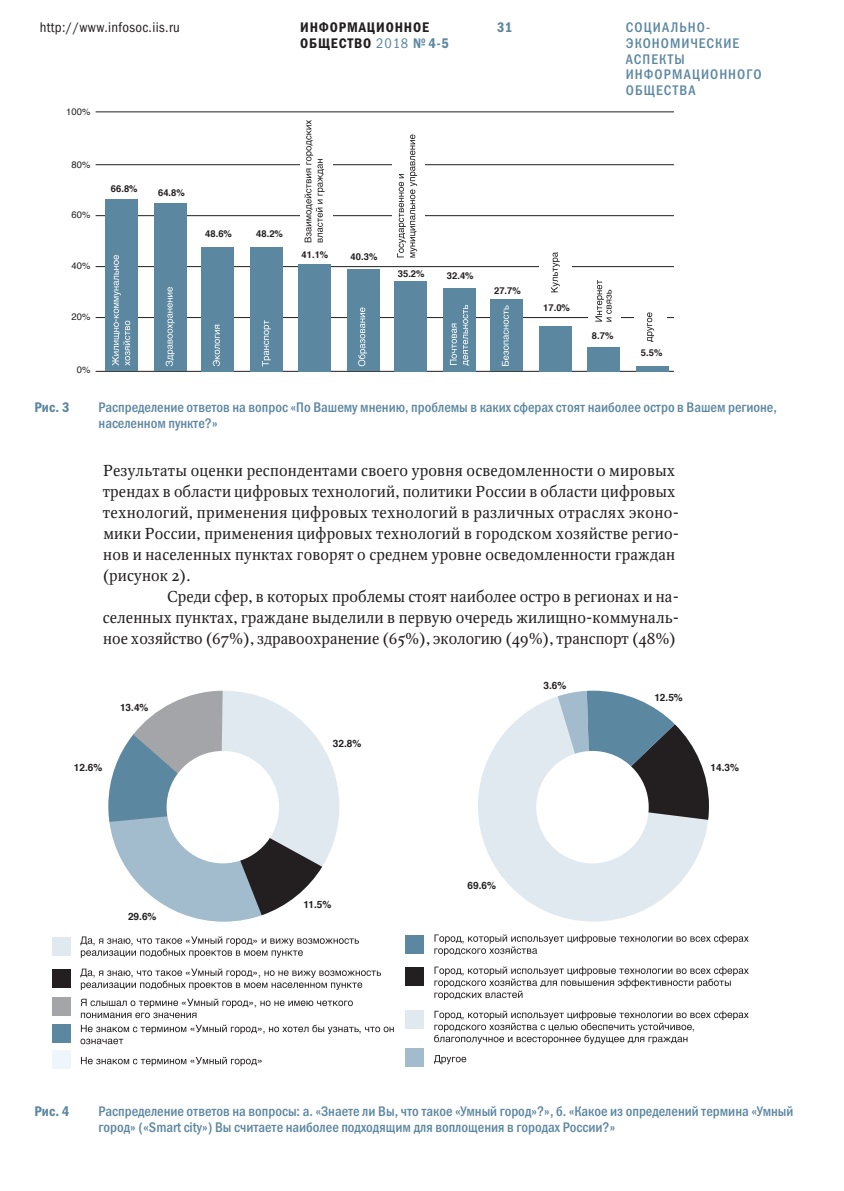
<style>
.page{position:relative;width:844px;height:1191px;background:#fff}
.page>*{position:absolute;margin:0;border:0;box-sizing:border-box;transform-origin:0 0}
.t1{font:15.75px "Octava";letter-spacing:.01em;color:#231f20}
.t2{font:14px/15.8px "Franklin Gothic Medi Cond ITC";color:#5c87a1}
.t3{font:14px/15.8px "Franklin Gothic Medi Cond ITC";letter-spacing:.075em;color:#5c87a1}
.t4{font:14px/15.8px "Franklin Gothic Demi Cond ITC";letter-spacing:.06em;color:#231f20}
.t5{font:14px "Franklin Gothic Book Cond ITC";letter-spacing:.025em;color:#231f20}
.t6{font:14px "Franklin Gothic Demi Cond ITC";letter-spacing:.01em;color:#5c87a1}
.t7{font:700 9.97px "Helvetica";color:#231f20}
.t8{font:9.97px "Helvetica";color:#231f20}
.t9{font:700 9.45px "Helvetica";color:#231f20}
.t10{font:9.45px "Helvetica";color:#231f20}
.t11{font:9.45px "Helvetica";color:#fff}
.s1{font-family:"Franklin Gothic Book Cond ITC";color:#5c87a1}
.s2{color:#5c87a1}
</style>
<div class="page">
<img style="left:95px;top:111px;width:579px;height:261px">
<hr style="left:96px;top:371px;width:577px;height:1px;background:#231f20">
<hr style="left:96px;top:317px;width:577px;height:1px;background:#231f20">
<hr style="left:96px;top:266px;width:577px;height:1px;background:#231f20">
<hr style="left:96px;top:215px;width:577px;height:1px;background:#231f20">
<hr style="left:96px;top:164px;width:577px;height:1px;background:#231f20">
<hr style="left:96px;top:112px;width:577px;height:1px;background:#231f20">
<div style="left:105px;top:200px;width:33px;height:171px;background:#5c87a1"></div>
<div style="left:155px;top:203px;width:32px;height:168px;background:#5c87a1"></div>
<div style="left:202px;top:247px;width:32px;height:124px;background:#5c87a1"></div>
<div style="left:251px;top:247px;width:32px;height:124px;background:#5c87a1"></div>
<div style="left:347px;top:269px;width:32px;height:102px;background:#5c87a1"></div>
<div style="left:394px;top:281px;width:32px;height:90px;background:#5c87a1"></div>
<div style="left:300px;top:115px;width:32px;height:134px;background:#fff"></div>
<div style="left:392px;top:118px;width:32px;height:144px;background:#fff"></div>
<div style="left:539px;top:232px;width:32px;height:68px;background:#fff"></div>
<div style="left:588px;top:269px;width:32px;height:68px;background:#fff"></div>
<div style="left:634px;top:281px;width:32px;height:68px;background:#fff"></div>
<div style="left:443px;top:288px;width:32px;height:83px;background:#5c87a1"></div>
<div style="left:490px;top:300px;width:32px;height:71px;background:#5c87a1"></div>
<div style="left:539px;top:326px;width:32px;height:45px;background:#5c87a1"></div>
<div style="left:587px;top:347px;width:32px;height:24px;background:#5c87a1"></div>
<div style="left:636px;top:366px;width:32px;height:5px;background:#5c87a1"></div>
<div style="left:298px;top:264px;width:32px;height:107px;background:#5c87a1"></div>
<svg style="left:112px;top:255px;width:18px;height:111px"></svg>
<svg style="left:165px;top:287px;width:9px;height:79px"></svg>
<svg style="left:213px;top:325px;width:7px;height:41px"></svg>
<svg style="left:262px;top:320px;width:9px;height:46px"></svg>
<svg style="left:358px;top:307px;width:9px;height:59px"></svg>
<svg style="left:450px;top:323px;width:6px;height:42px"></svg>
<svg style="left:463px;top:305px;width:6px;height:60px"></svg>
<svg style="left:501px;top:305px;width:7px;height:61px"></svg>
<svg style="left:304px;top:120px;width:20px;height:122px"></svg>
<svg style="left:397px;top:135px;width:20px;height:122px"></svg>
<svg style="left:550px;top:252px;width:9px;height:40px"></svg>
<svg style="left:595px;top:280px;width:16px;height:42px"></svg>
<svg style="left:647px;top:312px;width:7px;height:30px"></svg>
<div style="left:478px;top:690px;width:230px;height:231px;background:#e0e9f0;border-radius:115px"></div>
<svg style="left:558px;top:690px;width:150px;height:130px"></svg>
<div style="left:108px;top:690px;width:231px;height:231px;background:#e0e9f0;border-radius:115px"></div>
<svg style="left:108px;top:690px;width:214px;height:231px"></svg>
<svg style="left:434px;top:934px;width:314px;height:21px"></svg>
<svg style="left:80px;top:936px;width:279px;height:22px"></svg>
<svg style="left:434px;top:966px;width:314px;height:34px"></svg>
<svg style="left:80px;top:968px;width:301px;height:22px"></svg>
<svg style="left:434px;top:1010px;width:314px;height:34px"></svg>
<svg style="left:260px;top:1000px;width:93px;height:6px"></svg>
<svg style="left:81px;top:998px;width:167px;height:20px"></svg>
<svg style="left:195px;top:1024px;width:62px;height:10px"></svg>
<svg style="left:269px;top:1024px;width:89px;height:10px"></svg>
<svg style="left:365px;top:1026px;width:28px;height:6px"></svg>
<svg style="left:80px;top:1024px;width:106px;height:20px"></svg>
<svg style="left:434px;top:1055px;width:32px;height:9px"></svg>
<svg style="left:81px;top:1057px;width:105px;height:9px"></svg>
<svg style="left:195px;top:1056px;width:62px;height:10px"></svg>
<div style="left:405px;top:935px;width:18px;height:18px;background:#5c87a1"></div>
<div style="left:52px;top:937px;width:18px;height:18px;background:#e0e9f0"></div>
<div style="left:405px;top:967px;width:18px;height:19px;background:#231f20"></div>
<div style="left:52px;top:969px;width:18px;height:19px;background:#231f20"></div>
<div style="left:405px;top:1010px;width:18px;height:18px;background:#e0e9f0"></div>
<div style="left:52px;top:998px;width:18px;height:18px;background:#a4a5a9"></div>
<div style="left:52px;top:1024px;width:18px;height:18px;background:#5c87a1"></div>
<div style="left:405px;top:1048px;width:18px;height:18px;background:#a2bbcd"></div>
<div style="left:52px;top:1050px;width:18px;height:18px;background:#eef5fb"></div>
<div style="left:166px;top:751px;width:113px;height:112px;background:#fff;border-radius:56px"></div>
<div style="left:536px;top:751px;width:112px;height:112px;background:#fff;border-radius:56px"></div>
<p class="t5" style="left:40px;top:19px;width:141px">http://www.infosoc.iis.ru</p>
<p class="t6" style="left:497px;top:19px;width:17px">31</p>
<p class="t4" style="left:300px;top:19px;width:150px">ИНФОРМАЦИОННОЕ<br>ОБЩЕСТВО <span class="s1">2018</span> <span class="s2">№ 4-5</span></p>
<p class="t10" style="left:66px;top:104px;width:26px">100%</p>
<p class="t10" style="left:72px;top:157px;width:20px">80%</p>
<p class="t10" style="left:72px;top:208px;width:20px">60%</p>
<p class="t10" style="left:72px;top:259px;width:20px">40%</p>
<p class="t10" style="left:72px;top:310px;width:20px">20%</p>
<p class="t10" style="left:77px;top:362px;width:15px">0%</p>
<p class="t9" style="left:111px;top:181px;width:28px">66.8%</p>
<p class="t11" style="left:108px;top:322px;width:5px;rotate:-90deg">-</p>
<p class="t9" style="left:158px;top:185px;width:28px">64.8%</p>
<p class="t9" style="left:205px;top:226px;width:28px">48.6%</p>
<p class="t9" style="left:256px;top:226px;width:28px">48.2%</p>
<p class="t9" style="left:301px;top:247px;width:28px">41.1%</p>
<p class="t9" style="left:350px;top:249px;width:28px">40.3%</p>
<p class="t9" style="left:398px;top:266px;width:28px">35.2%</p>
<p class="t9" style="left:447px;top:268px;width:28px">32.4%</p>
<p class="t9" style="left:494px;top:283px;width:28px">27.7%</p>
<p class="t3" style="left:625px;top:19px;width:137px">СОЦИАЛЬНО-<br>ЭКОНОМИЧЕСКИЕ<br>АСПЕКТЫ<br>ИНФОРМАЦИОННОГО<br>ОБЩЕСТВА</p>
<p class="t9" style="left:543px;top:300px;width:28px">17.0%</p>
<p class="t9" style="left:591px;top:328px;width:23px">8.7%</p>
<p class="t9" style="left:640px;top:345px;width:23px">5.5%</p>
<p class="t6" style="left:34px;top:399px;width:36px">Рис. 3</p>
<p class="t2" style="left:98px;top:399px;width:679px">Распределение ответов на вопрос «По Вашему мнению, проблемы в каких сферах стоят наиболее остро в Вашем регионе, населенном пункте?»</p>
<p class="t1" style="left:103px;top:460px;width:573px">Результаты оценки респондентами своего уровня осведомленности о мировых</p>
<p class="t1" style="left:103px;top:481px;width:574px">трендах в области цифровых технологий, политики России в области цифровых</p>
<p class="t1" style="left:103px;top:502px;width:577px">технологий, применения цифровых технологий в различных отраслях эконо-</p>
<p class="t1" style="left:103px;top:523px;width:577px">мики России, применения цифровых технологий в городском хозяйстве регио-</p>
<p class="t1" style="left:103px;top:544px;width:573px">нов и населенных пунктах говорят о среднем уровне осведомленности граждан</p>
<p class="t1" style="left:102px;top:565px;width:90px">(рисунок 2).</p>
<p class="t1" style="left:167px;top:586px;width:513px">Среди сфер, в которых проблемы стоят наиболее остро в регионах и на-</p>
<p class="t1" style="left:103px;top:607px;width:577px">селенных пунктах, граждане выделили в первую очередь жилищно-коммуналь-</p>
<p class="t1" style="left:103px;top:628px;width:574px">ное хозяйство (67%), здравоохранение (65%), экологию (49%), транспорт (48%)</p>
<p class="t7" style="left:120px;top:699px;width:30px">13.4%</p>
<p class="t7" style="left:74px;top:759px;width:30px">12.6%</p>
<p class="t7" style="left:333px;top:735px;width:30px">32.8%</p>
<p class="t7" style="left:128px;top:908px;width:30px">29.6%</p>
<p class="t8" style="left:93px;top:932px;width:4px">,</p>
<p class="t8" style="left:131px;top:932px;width:4px">,</p>
<p class="t8" style="left:93px;top:964px;width:4px">,</p>
<p class="t8" style="left:131px;top:964px;width:4px">,</p>
<p class="t8" style="left:185px;top:932px;width:7px">«</p>
<p class="t8" style="left:252px;top:932px;width:7px">»</p>
<p class="t8" style="left:185px;top:964px;width:7px">«</p>
<p class="t8" style="left:252px;top:964px;width:10px">»,</p>
<p class="t7" style="left:303px;top:896px;width:29px">11.5%</p>
<p class="t8" style="left:181px;top:994px;width:7px">«</p>
<p class="t8" style="left:248px;top:994px;width:10px">»,</p>
<p class="t8" style="left:190px;top:1020px;width:7px">«</p>
<p class="t8" style="left:257px;top:1020px;width:10px">»,</p>
<p class="t8" style="left:359px;top:1020px;width:4px">,</p>
<p class="t8" style="left:190px;top:1053px;width:7px">«</p>
<p class="t8" style="left:257px;top:1053px;width:7px">»</p>
<p class="t7" style="left:543px;top:677px;width:24px">3.6%</p>
<p class="t7" style="left:467px;top:878px;width:30px">69.6%</p>
<p class="t8" style="left:461px;top:930px;width:4px">,</p>
<p class="t8" style="left:461px;top:962px;width:4px">,</p>
<p class="t8" style="left:461px;top:1006px;width:4px">,</p>
<p class="t7" style="left:654px;top:689px;width:30px">12.5%</p>
<p class="t7" style="left:710px;top:759px;width:30px">14.3%</p>
<p class="t8" style="left:692px;top:1018px;width:4px">,</p>
<p class="t6" style="left:34px;top:1103px;width:36px">Рис. 4</p>
<p class="t2" style="left:98px;top:1103px;width:696px">Распределение ответов на вопросы: а. «Знаете ли Вы, что такое «Умный город»?», б. «Какое из определений термина «Умный город» («Smart city») Вы считаете наиболее подходящим для воплощения в городах России?»</p>
</div>
